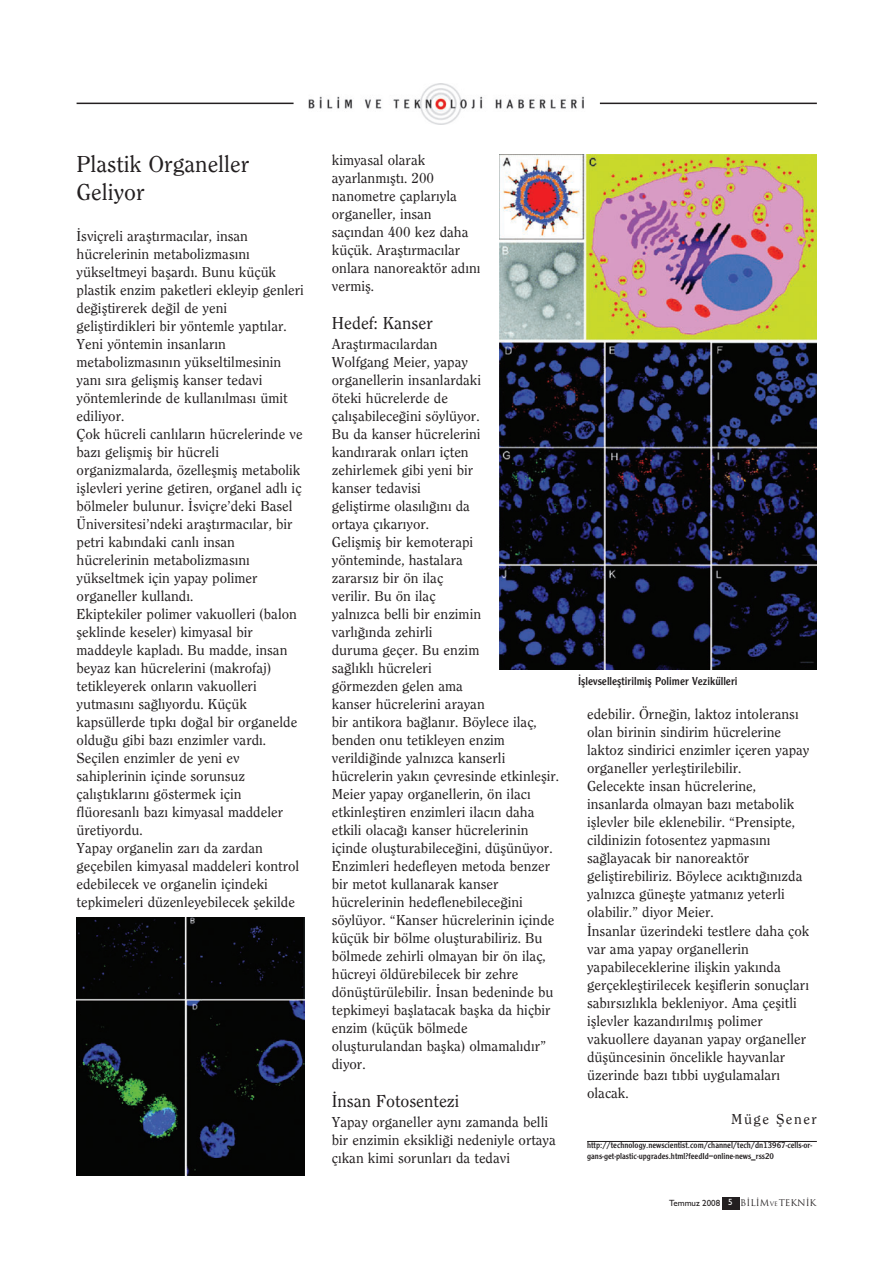
<style>
.page{position:relative;width:892px;height:1266px;background:#fff}
.page>*{position:absolute;margin:0;border:0;box-sizing:border-box;transform-origin:0 0}
.t1{font:500 24px/28.8px "Clearface";color:#231f20}
.t2{font:500 18px "Clearface";color:#231f20}
.t3{font:500 15px/18px "Clearface";color:#231f20}
.t4{font:500 15px "Clearface";letter-spacing:.1em;color:#231f20}
.t5{font:12px "Clearface Gothic";color:#231f20}
.t6{font:9px/10.8px "Clearface Gothic";color:#231f20}
.t7{font:500 9px "Trajan";color:#231f20}
.s1{font-family:"Gill Sans";font-weight:400}
.s2{font-family:"Gill Sans";font-weight:400;color:#fff}
.s3{font-size:6px}
</style>
<div class="page">
<div style="left:722px;top:1196px;width:17px;height:13px;background:#231f20"></div>
<hr style="left:587px;top:1141px;width:229px;height:1px;background:#231f20">
<img style="left:309px;top:83px;width:275px;height:42px">
<hr style="left:77px;top:103px;width:216px;height:1px;background:#231f20">
<hr style="left:600px;top:103px;width:216px;height:1px;background:#231f20">
<img style="left:500px;top:154px;width:316px;height:515px">
<img style="left:77px;top:917px;width:227px;height:257px">
<h1 class="t1" style="left:77px;top:150px;width:174px">Plastik Organeller<br>Geliyor</h1>
<p class="t3" style="left:77px;top:228px;width:229px">İsviçreli araştırmacılar, insan hücrelerinin metabolizmasını yükseltmeyi başardı. Bunu küçük plastik enzim paketleri ekleyip genleri değiştirerek değil de yeni geliştirdikleri bir yöntemle yaptılar.<br>Yeni yöntemin insanların metabolizmasının yükseltilmesinin yanı sıra gelişmiş kanser tedavi yöntemlerinde de kullanılması ümit ediliyor.<br>Çok hücreli canlıların hücrelerinde ve bazı gelişmiş bir hücreli organizmalarda, özelleşmiş metabolik işlevleri yerine getiren, organel adlı iç bölmeler bulunur. İsviçre’deki Basel Üniversitesi’ndeki araştırmacılar, bir petri kabındaki canlı insan hücrelerinin metabolizmasını yükseltmek için yapay polimer organeller kullandı.<br>Ekiptekiler polimer vakuolleri (balon şeklinde keseler) kimyasal bir maddeyle kapladı. Bu madde, insan beyaz kan hücrelerini (makrofaj) tetikleyerek onların vakuolleri yutmasını sağlıyordu. Küçük kapsüllerde tıpkı doğal bir organelde olduğu gibi bazı enzimler vardı.<br>Seçilen enzimler de yeni ev sahiplerinin içinde sorunsuz çalıştıklarını göstermek için flüoresanlı bazı kimyasal maddeler üretiyordu.<br>Yapay organelin zarı da zardan geçebilen kimyasal maddeleri kontrol edebilecek ve organelin içindeki tepkimeleri düzenleyebilecek şekilde</p>
<p class="t3" style="left:332px;top:152px;width:150px">kimyasal olarak ayarlanmıştı. 200 nanometre çaplarıyla organeller, insan saçından 400 kez daha küçük. Araştırmacılar onlara nanoreaktör adını vermiş.</p>
<p class="t2" style="left:332px;top:316px;width:103px">Hedef: Kanser</p>
<p class="t3" style="left:332px;top:336px;width:229px">Araştırmacılardan<br>Wolfgang Meier, yapay<br>organellerin insanlardaki<br>öteki hücrelerde de<br>çalışabileceğini söylüyor.<br>Bu da kanser hücrelerini<br>kandırarak onları içten<br>zehirlemek gibi yeni bir<br>kanser tedavisi<br>geliştirme olasılığını da<br>ortaya çıkarıyor.<br>Gelişmiş bir kemoterapi<br>yönteminde, hastalara<br>zararsız bir ön ilaç<br>verilir. Bu ön ilaç<br>yalnızca belli bir enzimin<br>varlığında zehirli<br>duruma geçer. Bu enzim<br>sağlıklı hücreleri<br>görmezden gelen ama<br>kanser hücrelerini arayan<br>bir antikora bağlanır. Böylece ilaç, benden onu tetikleyen enzim verildiğinde yalnızca kanserli hücrelerin yakın çevresinde etkinleşir.<br>Meier yapay organellerin, ön ilacı etkinleştiren enzimleri ilacın daha etkili olacağı kanser hücrelerinin içinde oluşturabileceğini, düşünüyor.<br>Enzimleri hedefleyen metoda benzer bir metot kullanarak kanser hücrelerinin hedeflenebileceğini söylüyor. “Kanser hücrelerinin içinde küçük bir bölme oluşturabiliriz. Bu bölmede zehirli olmayan bir ön ilaç, hücreyi öldürebilecek bir zehre dönüştürülebilir. İnsan bedeninde bu tepkimeyi başlatacak başka da hiçbir enzim (küçük bölmede oluşturulandan başka) olmamalıdır” diyor.</p>
<p class="t2" style="left:332px;top:1094px;width:129px">İnsan Fotosentezi</p>
<p class="t3" style="left:332px;top:1113px;width:225px">Yapay organeller aynı zamanda belli bir enzimin eksikliği nedeniyle ortaya çıkan kimi sorunları da tedavi</p>
<p class="t5" style="left:578px;top:677px;width:161px">İşlevselleştirilmiş Polimer Vezikülleri</p>
<p class="t3" style="left:587px;top:706px;width:224px">edebilir. Örneğin, laktoz intoleransı olan birinin sindirim hücrelerine laktoz sindirici enzimler içeren yapay organeller yerleştirilebilir.<br>Gelecekte insan hücrelerine, insanlarda olmayan bazı metabolik işlevler bile eklenebilir. “Prensipte, cildinizin fotosentez yapmasını sağlayacak bir nanoreaktör geliştirebiliriz. Böylece acıktığınızda yalnızca güneşte yatmanız yeterli olabilir.” diyor Meier.<br>İnsanlar üzerindeki testlere daha çok var ama yapay organellerin yapabileceklerine ilişkin yakında gerçekleştirilecek keşiflerin sonuçları sabırsızlıkla bekleniyor. Ama çeşitli işlevler kazandırılmış polimer vakuollere dayanan yapay organeller düşüncesinin öncelikle hayvanlar üzerinde bazı tıbbi uygulamaları olacak.</p>
<p class="t4" style="left:731px;top:1112px;width:87px">Müge Şener</p>
<p class="t6" style="left:587px;top:1140px;width:227px">http://technology.newscientist.com/channel/tech/dn13967-cells-or&shy;gans-get-plastic-upgrades.html?feedId=online-news_rss20</p>
<p class="t7" style="left:669px;top:1195px;width:148px"><span class="s1">Temmuz 2008</span> <span class="s2">5</span> BiLiM<span class="s3">ve</span>TEKNiK</p>
</div>
